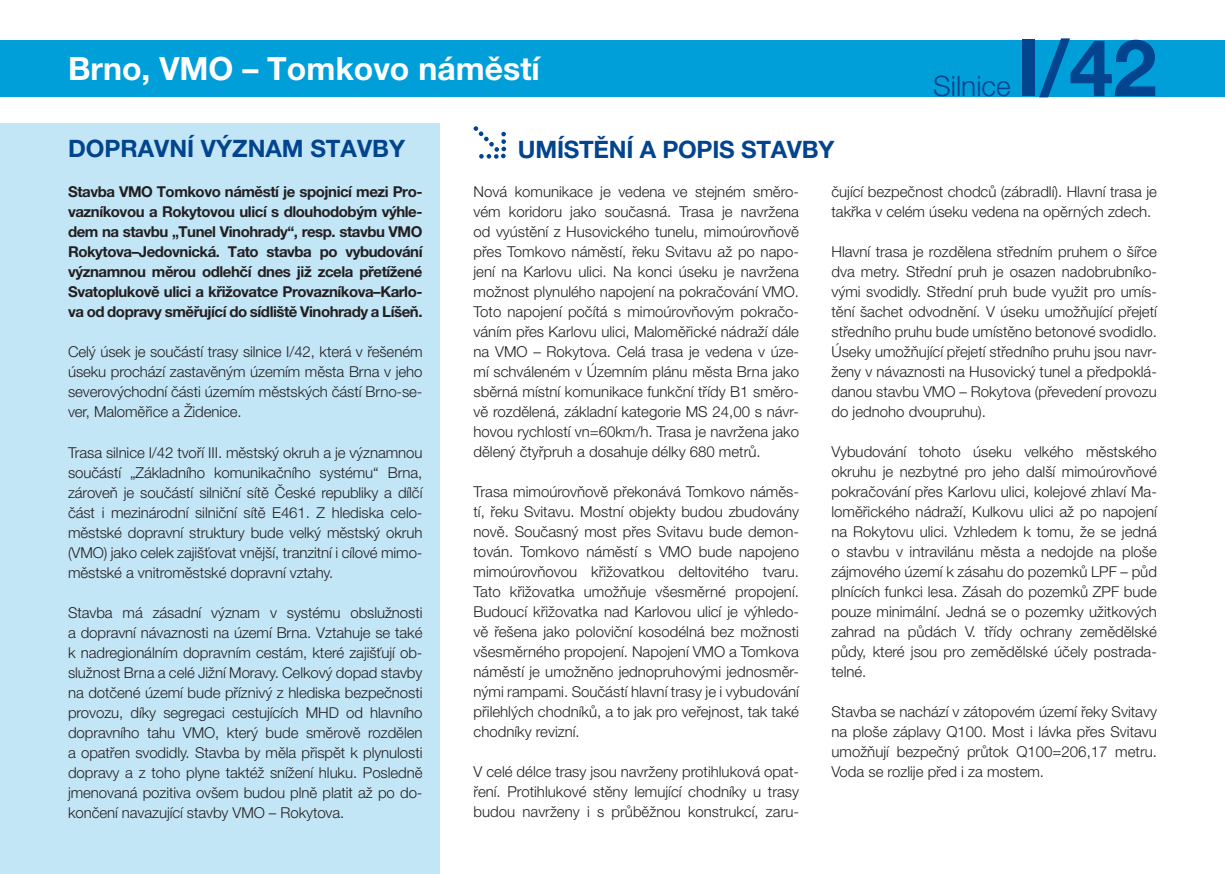
<style>
.page{position:relative;width:1225px;height:874px;background:#fff}
.page>*{position:absolute;margin:0;border:0;box-sizing:border-box;transform-origin:0 0}
.t1{font:700 78.8px "Helvetica Neue LT Pro";color:#02448d}
.t2{font:700 32px "Helvetica Neue LT Pro";color:#fff}
.t3{font:300 28.2px "Helvetica Neue LT Pro";color:#02448d}
.t4{font:700 24px "Helvetica Neue LT Pro";color:#02448d}
.t5{font:300 15px/20px "Helvetica Neue LT Pro";color:#231f20;text-align:justify}
.t6{font:700 15px/20px "Helvetica Neue LT Pro";letter-spacing:-.03em;color:#231f20;text-align:justify}
</style>
<div class="page">
<div style="left:0;top:40px;width:1225px;height:56px;background:#009fda"></div>
<div style="left:0;top:123px;width:439px;height:750px;background:#c3e6f6"></div>
<svg style="left:473px;top:126px;width:33px;height:33px"></svg>
<p class="t2" style="left:68px;top:48px;width:473px">Brno, VMO – Tomkovo náměstí</p>
<p class="t4" style="left:68px;top:133px;width:338px">DOPRAVNÍ VÝZNAM STAVBY</p>
<p class="t4" style="left:518px;top:135px;width:318px">UMÍSTĚNÍ A POPIS STAVBY</p>
<p class="t3" style="left:933px;top:69px;width:79px">Silnice</p>
<p class="t1" style="left:1016px;top:19px;width:142px">I/42</p>
<p class="t6" style="left:68px;top:181px;width:356px">Stavba VMO Tomkovo náměstí je spojnicí mezi Pro&shy;vazníkovou a Rokytovou ulicí s dlouhodobým výhle&shy;dem na stavbu „Tunel Vinohrady“, resp. stavbu VMO Rokytova–Jedovnická. Tato stavba po vybudování významnou měrou odlehčí dnes již zcela přetížené Svatoplukově ulici a křižovatce Provazníkova–Karlo&shy;va od dopravy směřující do sídliště Vinohrady a Líšeň.</p>
<p class="t5" style="left:68px;top:341px;width:356px">Celý úsek je součástí trasy silnice I/42, která v řešeném úseku prochází zastavěným územím města Brna v jeho severovýchodní části územím městských částí Brno-se&shy;ver, Maloměřice a Židenice.</p>
<p class="t5" style="left:68px;top:441px;width:356px">Trasa silnice I/42 tvoří III. městský okruh a je významnou součástí „Základního komunikačního systému“ Brna, zároveň je součástí silniční sítě České republiky a dílčí část i mezinárodní silniční sítě E461. Z hlediska celo&shy;městské dopravní struktury bude velký městský okruh (VMO) jako celek zajišťovat vnější, tranzitní i cílové mimo&shy;městské a vnitroměstské dopravní vztahy.</p>
<p class="t5" style="left:68px;top:601px;width:356px">Stavba má zásadní význam v systému obslužnosti a dopravní návaznosti na území Brna. Vztahuje se také k nadregionálním dopravním cestám, které zajišťují ob&shy;služnost Brna a celé Jižní Moravy. Celkový dopad stavby na dotčené území bude příznivý z hlediska bezpečnosti provozu, díky segregaci cestujících MHD od hlavního dopravního tahu VMO, který bude směrově rozdělen a opatřen svodidly. Stavba by měla přispět k plynulosti dopravy a z toho plyne taktéž snížení hluku. Posledně jmenovaná pozitiva ovšem budou plně platit až po do&shy;končení navazující stavby VMO – Rokytova.</p>
<p class="t5" style="left:473px;top:181px;width:327px">Nová komunikace je vedena ve stejném směro&shy;vém koridoru jako současná. Trasa je navržena od vyústění z Husovického tunelu, mimoúrovňově přes Tomkovo náměstí, řeku Svitavu až po napo&shy;jení na Karlovu ulici. Na konci úseku je navržena možnost plynulého napojení na pokračování VMO.<br>Toto napojení počítá s mimoúrovňovým pokračo&shy;váním přes Karlovu ulici, Maloměřické nádraží dále na VMO – Rokytova. Celá trasa je vedena v úze&shy;mí schváleném v Územním plánu města Brna jako sběrná místní komunikace funkční třídy B1 směro&shy;vě rozdělená, základní kategorie MS 24,00 s návr&shy;hovou rychlostí vn=60km/h. Trasa je navržena jako dělený čtyřpruh a dosahuje délky 680 metrů.</p>
<p class="t5" style="left:473px;top:481px;width:327px">Trasa mimoúrovňově překonává Tomkovo náměs&shy;tí, řeku Svitavu. Mostní objekty budou zbudovány nově. Současný most přes Svitavu bude demon&shy;tován. Tomkovo náměstí s VMO bude napojeno mimoúrovňovou křižovatkou deltovitého tvaru.<br>Tato křižovatka umožňuje všesměrné propojení.<br>Budoucí křižovatka nad Karlovou ulicí je výhledo&shy;vě řešena jako poloviční kosodélná bez možnosti všesměrného propojení. Napojení VMO a Tomkova náměstí je umožněno jednopruhovými jednosměr&shy;nými rampami. Součástí hlavní trasy je i vybudování přilehlých chodníků, a to jak pro veřejnost, tak také chodníky revizní.</p>
<p class="t5" style="left:473px;top:761px;width:327px">V celé délce trasy jsou navrženy protihluková opat&shy;ření. Protihlukové stěny lemující chodníky u trasy budou navrženy i s průběžnou konstrukcí, zaru-</p>
<p class="t5" style="left:831px;top:181px;width:327px">čující bezpečnost chodců (zábradlí). Hlavní trasa je takřka v celém úseku vedena na opěrných zdech.</p>
<p class="t5" style="left:831px;top:241px;width:327px">Hlavní trasa je rozdělena středním pruhem o šířce dva metry. Střední pruh je osazen nadobrubníko&shy;vými svodidly. Střední pruh bude využit pro umís&shy;tění šachet odvodnění. V úseku umožňující přejetí středního pruhu bude umístěno betonové svodidlo.<br>Úseky umožňující přejetí středního pruhu jsou navr&shy;ženy v návaznosti na Husovický tunel a předpoklá&shy;danou stavbu VMO – Rokytova (převedení provozu do jednoho dvoupruhu).</p>
<p class="t5" style="left:831px;top:441px;width:327px">Vybudování tohoto úseku velkého městského okruhu je nezbytné pro jeho další mimoúrovňové pokračování přes Karlovu ulici, kolejové zhlaví Ma&shy;loměřického nádraží, Kulkovu ulici až po napojení na Rokytovu ulici. Vzhledem k tomu, že se jedná o stavbu v intravilánu města a nedojde na ploše zájmového území k zásahu do pozemků LPF – půd plnících funkci lesa. Zásah do pozemků ZPF bude pouze minimální. Jedná se o pozemky užitkových zahrad na půdách V. třídy ochrany zemědělské půdy, které jsou pro zemědělské účely postrada&shy;telné.</p>
<p class="t5" style="left:831px;top:701px;width:327px">Stavba se nachází v zátopovém území řeky Svitavy na ploše záplavy Q100. Most i lávka přes Svitavu umožňují bezpečný průtok Q100=206,17 metru.<br>Voda se rozlije před i za mostem.</p>
</div>
